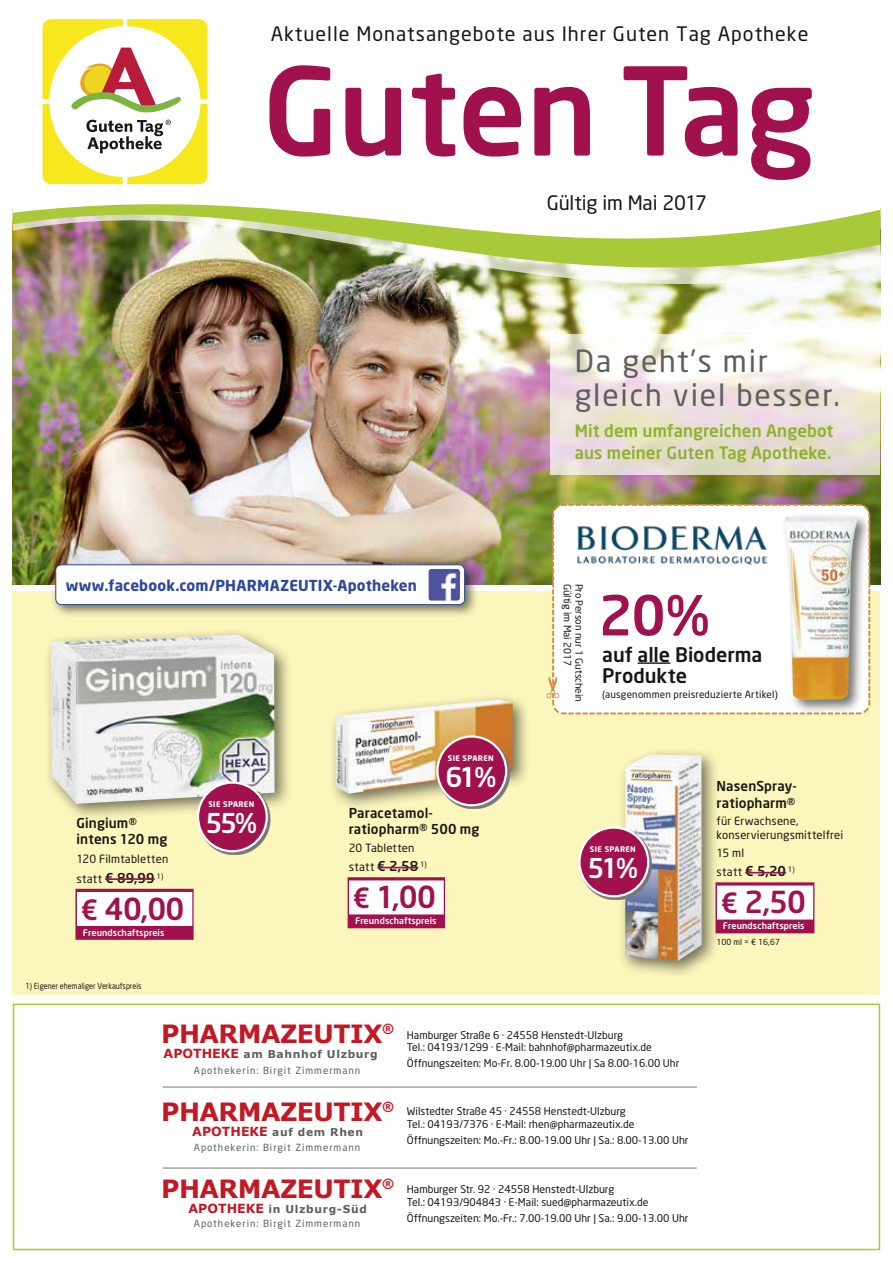
<style>
.page{position:relative;width:893px;height:1263px;background:#fff}
.page>*{position:absolute;margin:0;border:0;box-sizing:border-box;transform-origin:0 0}
.t1{font:500 120.15px "Neo Sans";letter-spacing:-.005em;color:#a0114d}
.t2{font:500 54.45px "Neo Sans";color:#a0114d}
.t3{font:30px/33.8px "Neo Sans";letter-spacing:.06em;color:#5e5e5d}
.t4{font:500 30px "Neo Sans";letter-spacing:-.02em;color:#a0114d}
.t5{font:500 27px "Neo Sans";color:#fff}
.t6{font:700 25.05px "Verdana";letter-spacing:-.02em;color:#c31924}
.t7{font:500 19.8px/21.5px "Neo Sans";color:#181715}
.t8{font:19.65px "Neo Sans";letter-spacing:.05em;color:#181715}
.t9{font:19.65px "Neo Sans";letter-spacing:-.01em;color:#181715}
.t10{font:500 16.95px/22.5px "Neo Sans";letter-spacing:.005em;color:#92af2f}
.t11{font:700 15px "Neo Sans";letter-spacing:.01em;color:#2f489b}
.t12{font:500 13.5px/16.5px "Neo Sans";letter-spacing:.01em;color:#181715}
.t13{font:11.55px "Neo Sans";letter-spacing:.025em;color:#181715}
.t14{font:11.25px/14.2px "Neo Sans";letter-spacing:.015em;color:#181715}
.t15{font:700 10.8px "Verdana";letter-spacing:.06em;color:#5e5e5d}
.t16{font:10.5px/12.6px "Neo Sans";color:#181715}
.t17{font:9.9px "Neo Sans";letter-spacing:.005em;color:#181715}
.t18{font:9.75px "Neo Sans";letter-spacing:.1em;color:#5e5e5d}
.t19{font:500 9px "Neo Sans";letter-spacing:.01em;color:#fff}
.t20{font:8.25px "Neo Sans";color:#181715;scale:.88 1}
.t21{font:8.25px "Neo Sans";color:#181715}
.t22{font:700 7.65px "Neo Sans";letter-spacing:.05em;color:#fff}
.s1{font-weight:400;font-size:11.55px}
.s2{font-size:27.6px}
.s3{font-weight:500;font-size:13.5px}
.s4{font-size:12.6px;color:#c31924}
</style>
<div class="page">
<img style="left:13px;top:322px;width:867px;height:263px">
<svg style="left:550px;top:335px;width:330px;height:140px"></svg>
<div style="left:13px;top:591px;width:867px;height:404px;background:#fbf6bb"></div>
<img style="left:13px;top:173px;width:867px;height:149px">
<svg style="left:43px;top:19px;width:165px;height:165px"></svg>
<hr style="left:163px;top:1167px;width:534px;height:2px;background:#a4a5a5">
<hr style="left:163px;top:1086px;width:534px;height:2px;background:#a4a5a5">
<div style="left:13px;top:1003px;width:867px;height:247px;border:2px solid #a9c938"></div>
<div style="left:44px;top:628px;width:249px;height:193px;background:#181715;opacity:.6"></div>
<img style="left:51px;top:635px;width:224px;height:169px">
<div style="left:75px;top:889px;width:119px;height:51px;background:#a0114d"></div>
<div style="left:77px;top:892px;width:115px;height:34px;background:#fff"></div>
<hr style="left:105px;top:878px;width:50px;height:2px;background:#a0114d">
<svg style="left:199px;top:783px;width:71px;height:72px"></svg>
<div style="left:198px;top:782px;width:69px;height:69px;background:#a0114d;border-radius:50%"></div>
<div style="left:197px;top:781px;width:71px;height:71px;border:2px solid #fff;border-radius:50%"></div>
<div style="left:329px;top:692px;width:201px;height:119px;background:#181715;opacity:.6"></div>
<img style="left:336px;top:699px;width:177px;height:95px">
<div style="left:348px;top:877px;width:97px;height:51px;background:#a0114d"></div>
<div style="left:349px;top:880px;width:95px;height:34px;background:#fff"></div>
<hr style="left:377px;top:867px;width:41px;height:1px;background:#a0114d">
<svg style="left:438px;top:737px;width:71px;height:72px"></svg>
<div style="left:437px;top:736px;width:69px;height:69px;background:#a0114d;border-radius:50%"></div>
<div style="left:436px;top:735px;width:71px;height:71px;border:2px solid #fff;border-radius:50%"></div>
<div style="left:50px;top:560px;width:429px;height:58px;background:#181715;opacity:.6"></div>
<div style="left:56px;top:565px;width:409px;height:40px;background:#fff;border-radius:6px"></div>
<div style="left:55px;top:564px;width:410px;height:41px;border:1px solid #2f489b;border-radius:6px"></div>
<img style="left:428px;top:569px;width:32px;height:32px">
<div style="left:618px;top:748px;width:102px;height:230px;background:#181715;opacity:.6"></div>
<img style="left:625px;top:755px;width:77px;height:206px">
<div style="left:715px;top:882px;width:99px;height:51px;background:#a0114d"></div>
<div style="left:717px;top:885px;width:96px;height:34px;background:#fff"></div>
<hr style="left:745px;top:872px;width:41px;height:1px;background:#a0114d">
<svg style="left:581px;top:828px;width:70px;height:72px"></svg>
<div style="left:579px;top:827px;width:69px;height:69px;background:#a0114d;border-radius:50%"></div>
<div style="left:578px;top:826px;width:71px;height:71px;border:2px solid #fff;border-radius:50%"></div>
<svg style="left:551px;top:503px;width:320px;height:212px"></svg>
<hr style="left:638px;top:662px;width:32px;height:2px;background:#181715">
<svg style="left:546px;top:520px;width:13px;height:179px"></svg>
<div style="left:782px;top:512px;width:89px;height:202px;background:#181715;opacity:.6"></div>
<img style="left:784px;top:516px;width:73px;height:184px">
<h3 class="t8" style="left:271px;top:22px;width:539px">Aktuelle Monatsangebote aus Ihrer Guten Tag Apotheke</h3>
<h1 class="t1" style="left:263px;top:35px;width:554px">Guten Tag</h1>
<h3 class="t9" style="left:547px;top:191px;width:162px">Gültig im Mai 2017</h3>
<h3 class="t11" style="left:66px;top:576px;width:353px">www.facebook.com/PHARMAZEUTIX-Apotheken</h3>
<p class="t22" style="left:448px;top:753px;width:47px">SIE SPAREN</p>
<h3 class="t5" style="left:445px;top:760px;width:52px">61%</h3>
<p class="t12" style="left:77px;top:814px;width:92px">Gingium® intens 120 mg</p>
<p class="t14" style="left:77px;top:852px;width:93px">120 Filmtabletten</p>
<p class="t12" style="left:77px;top:869px;width:88px"><span class="s1">statt</span> € 89,99 <sup>1)</sup></p>
<h3 class="t4" style="left:81px;top:889px;width:105px"><span class="s2">€</span> 40,00</h3>
<p class="t19" style="left:83px;top:927px;width:83px">Freundschaftspreis</p>
<p class="t20" style="left:26px;top:980px;width:133px">1) Eigener ehemaliger Verkaufspreis</p>
<p class="t22" style="left:208px;top:799px;width:47px">SIE SPAREN</p>
<h3 class="t5" style="left:206px;top:806px;width:53px">55%</h3>
<p class="t12" style="left:349px;top:804px;width:132px">Paracetamol&shy;ratiopharm® 500 mg</p>
<p class="t14" style="left:349px;top:840px;width:67px">20 Tabletten</p>
<p class="t13" style="left:349px;top:860px;width:80px">statt <span class="s3">€ 2,58</span> <sup>1)</sup></p>
<h3 class="t4" style="left:353px;top:878px;width:84px"><span class="s2">€</span> 1,00</h3>
<p class="t19" style="left:355px;top:915px;width:83px">Freundschaftspreis</p>
<h3 class="t3" style="left:575px;top:344px;width:267px">Da geht’s mir gleich viel besser.</h3>
<h3 class="t10" style="left:575px;top:419px;width:260px">Mit dem umfangreichen Angebot aus meiner Guten Tag Apotheke.</h3>
<p class="t17" style="left:574px;top:583px;width:84px;rotate:90deg">Gültig im Mai 2017</p>
<p class="t17" style="left:585px;top:583px;width:119px;rotate:90deg">Pro Person nur 1 Gutschein</p>
<h2 class="t2" style="left:598px;top:581px;width:113px">20%</h2>
<h3 class="t7" style="left:602px;top:643px;width:162px">auf alle Bioderma<br>Produkte</h3>
<p class="t17" style="left:602px;top:688px;width:177px">(ausgenommen preisreduzierte Artikel)</p>
<p class="t22" style="left:590px;top:844px;width:47px">SIE SPAREN</p>
<h3 class="t5" style="left:587px;top:851px;width:52px">51%</h3>
<p class="t12" style="left:717px;top:778px;width:82px">NasenSpray&shy;ratiopharm®</p>
<p class="t14" style="left:717px;top:814px;width:128px">für Erwachsene, konservierungsmittelfrei</p>
<p class="t14" style="left:717px;top:845px;width:29px">15 ml</p>
<p class="t13" style="left:717px;top:865px;width:80px">statt <span class="s3">€ 5,20</span> <sup>1)</sup></p>
<h3 class="t4" style="left:721px;top:883px;width:87px"><span class="s2">€</span> 2,50</h3>
<p class="t19" style="left:723px;top:920px;width:83px">Freundschaftspreis</p>
<p class="t21" style="left:717px;top:937px;width:65px">100 ml = € 16,67</p>
<h3 class="t6" style="left:161px;top:1016px;width:234px">PHARMAZEUTIX<sup>®</sup></h3>
<p class="t15" style="left:164px;top:1046px;width:216px"><span class="s4">APOTHEKE</span> am Bahnhof Ulzburg</p>
<p class="t18" style="left:194px;top:1064px;width:168px">Apothekerin: Birgit Zimmermann</p>
<h3 class="t6" style="left:161px;top:1094px;width:234px">PHARMAZEUTIX<sup>®</sup></h3>
<p class="t15" style="left:192px;top:1124px;width:172px"><span class="s4">APOTHEKE</span> auf dem Rhen</p>
<p class="t18" style="left:194px;top:1141px;width:168px">Apothekerin: Birgit Zimmermann</p>
<h3 class="t6" style="left:161px;top:1171px;width:234px">PHARMAZEUTIX<sup>®</sup></h3>
<p class="t15" style="left:189px;top:1201px;width:180px"><span class="s4">APOTHEKE</span> in Ulzburg-Süd</p>
<p class="t18" style="left:194px;top:1217px;width:168px">Apothekerin: Birgit Zimmermann</p>
<p class="t16" style="left:407px;top:1028px;width:246px">Hamburger Straße 6 · 24558 Henstedt-Ulzburg<br>Tel.: 04193/1299 · E-Mail: bahnhof@pharmazeutix.de</p>
<p class="t16" style="left:407px;top:1056px;width:274px">Öffnungszeiten: Mo-Fr. 8.00-19.00 Uhr | Sa 8.00-16.00 Uhr</p>
<p class="t16" style="left:407px;top:1105px;width:229px">Wilstedter Straße 45 · 24558 Henstedt-Ulzburg<br>Tel.: 04193/7376 · E-Mail: rhen@pharmazeutix.de</p>
<p class="t16" style="left:407px;top:1133px;width:283px">Öffnungszeiten: Mo.-Fr.: 8.00-19.00 Uhr | Sa.: 8.00-13.00 Uhr</p>
<p class="t16" style="left:407px;top:1183px;width:243px">Hamburger Str. 92 · 24558 Henstedt-Ulzburg<br>Tel.: 04193/904843 · E-Mail: sued@pharmazeutix.de</p>
<p class="t16" style="left:407px;top:1211px;width:283px">Öffnungszeiten: Mo.-Fr.: 7.00-19.00 Uhr | Sa.: 9.00-13.00 Uhr</p>
</div>
